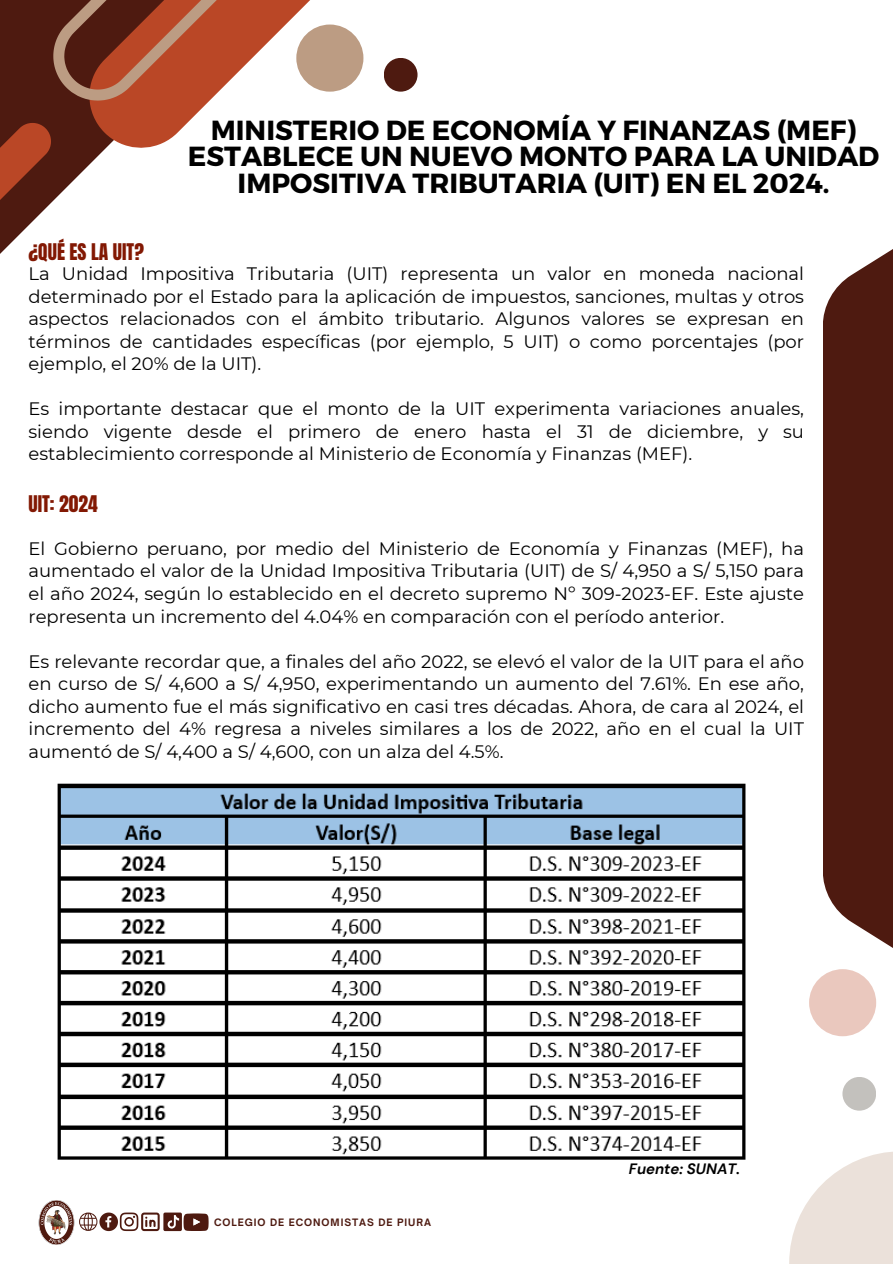
<style>
.page{position:relative;width:893px;height:1264px;background:#fff}
.page>*{position:absolute;margin:0;border:0;box-sizing:border-box;transform-origin:0 0}
.t1{font:700 27.6px/26.7px "Montserrat";color:#000;text-align:center}
.t2{font:19.5px "Anton";color:#821803}
.t3{font:18px/22.5px "Montserrat";color:#000;text-align:justify}
.t4{font:italic 700 15px "DM Sans";color:#000}
.t5{font:700 9.75px "Open Sauce One";letter-spacing:.095em;color:#4e1a10}
</style>
<div class="page">
<div style="left:822px;top:240px;width:70px;height:716px;background:#4e1a10"></div>
<svg style="left:0;top:227px;width:27px;height:27px"></svg>
<svg style="left:0;top:0;width:329px;height:227px"></svg>
<div style="left:809px;top:969px;width:67px;height:67px;background:#eac8be;border-radius:50%"></div>
<svg style="left:789px;top:1152px;width:103px;height:111px;fill:#ebe1da"></svg>
<div style="left:296px;top:25px;width:67px;height:67px;background:#bc9c83;border-radius:50%"></div>
<div style="left:842px;top:1076px;width:34px;height:34px;background:#c3c1bd;border-radius:50%"></div>
<div style="left:384px;top:58px;width:33px;height:34px;background:#4e1a10;border-radius:50%"></div>
<svg style="left:85px;top:1212px;width:123px;height:18px"></svg>
<img style="left:38px;top:1200px;width:47px;height:45px">
<img style="left:57px;top:783px;width:689px;height:377px">
<p class="t1" style="left:188px;top:115px;width:693px">MINISTERIO DE ECONOMÍA Y FINANZAS (MEF)<br>ESTABLECE UN NUEVO MONTO PARA LA UNIDAD<br>IMPOSITIVA TRIBUTARIA (UIT) EN EL 2024.</p>
<p class="t2" style="left:28px;top:238px;width:117px">¿QUÉ ES LA UIT?</p>
<p class="t3" style="left:28px;top:262px;width:777px">La Unidad Impositiva Tributaria (UIT) representa un valor en moneda nacional determinado por el Estado para la aplicación de impuestos, sanciones, multas y otros aspectos relacionados con el ámbito tributario. Algunos valores se expresan en términos de cantidades específicas (por ejemplo, 5 UIT) o como porcentajes (por ejemplo, el 20% de la UIT).</p>
<p class="t3" style="left:28px;top:397px;width:777px">Es importante destacar que el monto de la UIT experimenta variaciones anuales, siendo vigente desde el primero de enero hasta el 31 de diciembre, y su establecimiento corresponde al Ministerio de Economía y Finanzas (MEF).</p>
<p class="t2" style="left:28px;top:490px;width:71px">UIT: 2024</p>
<p class="t3" style="left:28px;top:537px;width:777px">El Gobierno peruano, por medio del Ministerio de Economía y Finanzas (MEF), ha aumentado el valor de la Unidad Impositiva Tributaria (UIT) de S/ 4,950 a S/ 5,150 para el año 2024, según lo establecido en el decreto supremo Nº 309-2023-EF. Este ajuste representa un incremento del 4.04% en comparación con el período anterior.</p>
<p class="t3" style="left:28px;top:649px;width:777px">Es relevante recordar que, a finales del año 2022, se elevó el valor de la UIT para el año en curso de S/ 4,600 a S/ 4,950, experimentando un aumento del 7.61%. En ese año, dicho aumento fue el más significativo en casi tres décadas. Ahora, de cara al 2024, el incremento del 4% regresa a niveles similares a los de 2022, año en el cual la UIT aumentó de S/ 4,400 a S/ 4,600, con un alza del 4.5%.</p>
<p class="t5" style="left:214px;top:1215px;width:218px">COLEGIO DE ECONOMISTAS DE PIURA</p>
<p class="t4" style="left:628px;top:1159px;width:113px">Fuente: SUNAT.</p>
</div>
